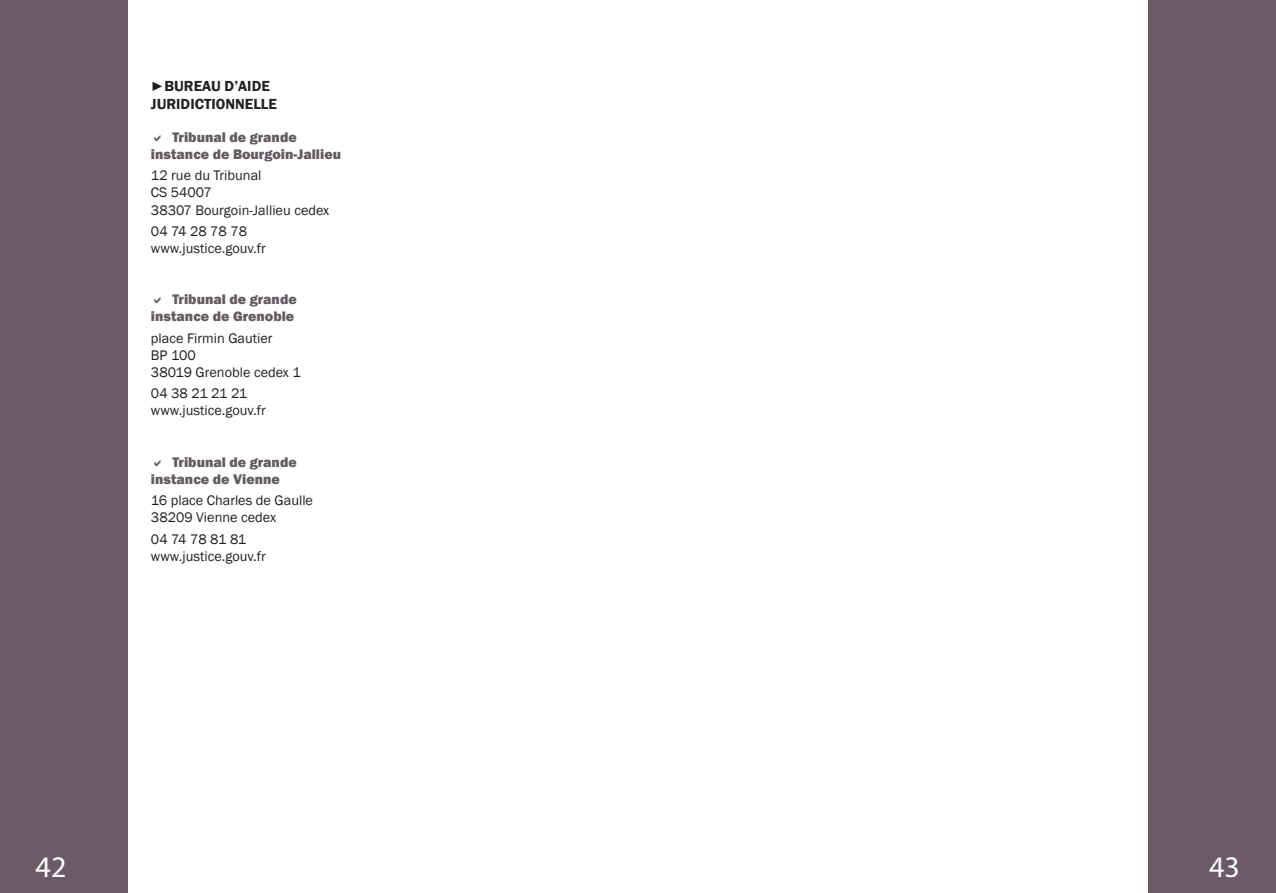
<style>
.page{position:relative;width:1276px;height:893px;background:#fff}
.page>*{position:absolute;margin:0;border:0;box-sizing:border-box;transform-origin:0 0}
.t1{font:30px "Myriad Pro";color:#fff}
.t2{font:600 15px/18px "Franklin Gothic";color:#231f20}
.t3{font:14.25px "Franklin Gothic";color:#231f20}
.t4{font:800 14.25px/17.1px "Franklin Gothic";color:#645b62}
.s1{font-weight:400;font-size:13.5px}
</style>
<div class="page">
<div style="left:1148px;top:0;width:128px;height:893px;background:#6c5a64"></div>
<div style="left:0;top:0;width:127px;height:893px;background:#6c5a64"></div>
<p class="t2" style="left:151px;top:77px;width:127px"><span class="s1">►</span>BUREAU D’AIDE<br>JURIDICTIONNELLE</p>
<p class="t4" style="left:151px;top:129px;width:192px;text-indent:21px">Tribunal de grande instance de Bourgoin-Jallieu</p>
<p class="t3" style="left:151px;top:167px;width:112px">12 rue du Tribunal</p>
<p class="t3" style="left:151px;top:184px;width:62px">CS 54007</p>
<p class="t3" style="left:151px;top:201px;width:180px">38307 Bourgoin-Jallieu cedex</p>
<p class="t3" style="left:151px;top:222px;width:98px">04 74 28 78 78</p>
<p class="t3" style="left:151px;top:239px;width:116px">www.justice.gouv.fr</p>
<p class="t4" style="left:151px;top:291px;width:147px;text-align:right">Tribunal de grande instance de Grenoble</p>
<p class="t3" style="left:151px;top:329px;width:123px">place Firmin Gautier</p>
<p class="t3" style="left:151px;top:346px;width:46px">BP 100</p>
<p class="t3" style="left:151px;top:363px;width:151px">38019 Grenoble cedex 1</p>
<p class="t3" style="left:151px;top:385px;width:98px">04 38 21 21 21</p>
<p class="t3" style="left:151px;top:402px;width:116px">www.justice.gouv.fr</p>
<p class="t4" style="left:151px;top:453px;width:147px;text-indent:21px">Tribunal de grande instance de Vienne</p>
<p class="t3" style="left:151px;top:492px;width:164px">16 place Charles de Gaulle</p>
<p class="t3" style="left:151px;top:509px;width:127px">38209 Vienne cedex</p>
<p class="t3" style="left:151px;top:530px;width:97px">04 74 78 81 81</p>
<p class="t3" style="left:151px;top:547px;width:116px">www.justice.gouv.fr</p>
<p class="t1" style="left:36px;top:849px;width:32px">42</p>
<p class="t1" style="left:1209px;top:849px;width:32px">43</p>
</div>
